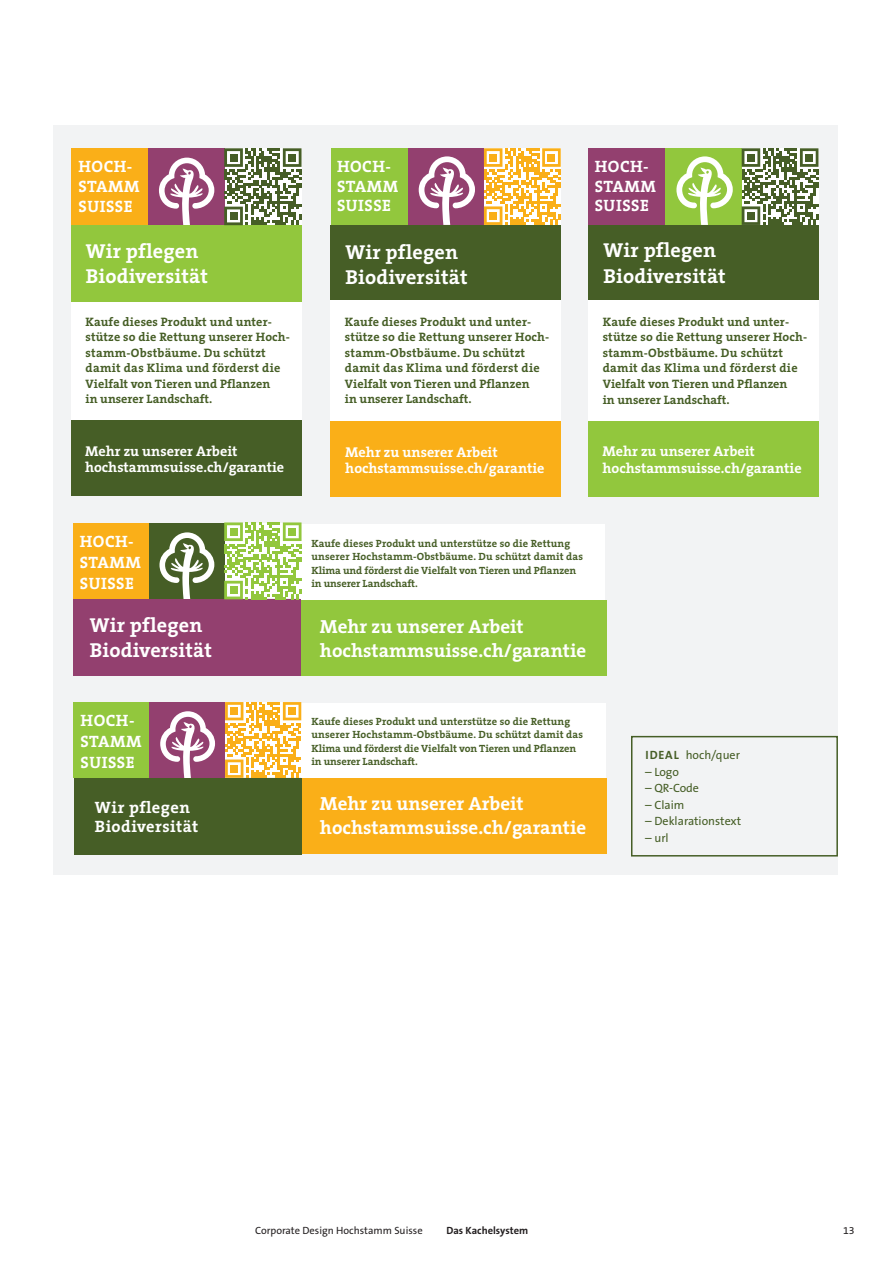
<style>
.page{position:relative;width:893px;height:1263px;background:#fff}
.page>*{position:absolute;margin:0;border:0;box-sizing:border-box;transform-origin:0 0}
.t1{font:700 20.25px/25.3px "The Serif";letter-spacing:.01em;color:#fff}
.t2{font:700 19.05px/24px "The Serif";color:#fff}
.t3{font:700 16.5px/19.6px "The Serif";letter-spacing:.03em;color:#fff}
.t4{font:700 14.25px/16.5px "The Serif";color:#fff}
.t5{font:700 12.3px/15.6px "The Serif";letter-spacing:.01em;color:#465e26}
.t6{font:12px "The Sans B W5 Plain";color:#465e26}
.t7{font:700 10.5px/13.5px "The Serif";letter-spacing:.01em;color:#465e26}
.t8{font:10.5px "The Sans B W5 Plain";color:#231f20}
.KOPFZEILE{font:700 10.5px "The Sans B W7";color:#231f20}
.s1{font-family:"The Sans B W7";font-weight:700}
</style>
<div class="page">
<div style="left:53px;top:125px;width:785px;height:750px;background:#f2f3f4"></div>
<div style="left:149px;top:523px;width:76px;height:76px;background:#465e26"></div>
<svg style="left:159px;top:532px;width:55px;height:67px"></svg>
<div style="left:73px;top:523px;width:76px;height:76px;background:#faaf18"></div>
<div style="left:300px;top:524px;width:305px;height:151px;background:#fff"></div>
<div style="left:301px;top:599px;width:305px;height:76px;background:#92c73d"></div>
<div style="left:73px;top:599px;width:228px;height:76px;background:#93406f"></div>
<div style="left:149px;top:702px;width:76px;height:76px;background:#93406f"></div>
<svg style="left:160px;top:711px;width:55px;height:67px"></svg>
<div style="left:74px;top:702px;width:75px;height:76px;background:#92c73d"></div>
<div style="left:301px;top:703px;width:305px;height:151px;background:#fff"></div>
<div style="left:301px;top:778px;width:306px;height:76px;background:#faaf18"></div>
<div style="left:74px;top:778px;width:227px;height:76px;background:#465e26"></div>
<div style="left:148px;top:148px;width:77px;height:77px;background:#93406f"></div>
<svg style="left:159px;top:158px;width:55px;height:67px"></svg>
<div style="left:71px;top:148px;width:77px;height:77px;background:#faaf18"></div>
<div style="left:71px;top:225px;width:231px;height:77px;background:#92c73d"></div>
<div style="left:71px;top:420px;width:231px;height:76px;background:#465e26"></div>
<div style="left:71px;top:302px;width:230px;height:118px;background:#fff"></div>
<div style="left:665px;top:148px;width:77px;height:77px;background:#92c73d"></div>
<svg style="left:676px;top:156px;width:57px;height:69px"></svg>
<div style="left:588px;top:148px;width:77px;height:77px;background:#93406f"></div>
<div style="left:588px;top:225px;width:230px;height:75px;background:#465e26"></div>
<div style="left:588px;top:300px;width:230px;height:121px;background:#fff"></div>
<div style="left:588px;top:421px;width:230px;height:75px;background:#92c73d"></div>
<div style="left:631px;top:736px;width:207px;height:120px;border:2px solid #465e26"></div>
<div style="left:407px;top:148px;width:77px;height:77px;background:#93406f"></div>
<svg style="left:419px;top:156px;width:56px;height:69px"></svg>
<div style="left:331px;top:148px;width:76px;height:77px;background:#92c73d"></div>
<div style="left:331px;top:225px;width:230px;height:75px;background:#465e26"></div>
<div style="left:330px;top:300px;width:230px;height:121px;background:#fff"></div>
<div style="left:331px;top:421px;width:230px;height:75px;background:#faaf18"></div>
<svg style="left:224px;top:148px;width:78px;height:77px"></svg>
<div style="left:230px;top:154px;width:8px;height:8px;background:#465e26"></div>
<div style="left:288px;top:154px;width:8px;height:8px;background:#465e26"></div>
<div style="left:230px;top:212px;width:8px;height:8px;background:#465e26"></div>
<svg style="left:484px;top:148px;width:77px;height:77px"></svg>
<div style="left:489px;top:154px;width:8px;height:8px;background:#faaf18"></div>
<div style="left:547px;top:154px;width:8px;height:8px;background:#faaf18"></div>
<div style="left:489px;top:212px;width:8px;height:8px;background:#faaf18"></div>
<svg style="left:742px;top:148px;width:76px;height:77px"></svg>
<div style="left:747px;top:154px;width:8px;height:8px;background:#465e26"></div>
<div style="left:805px;top:154px;width:8px;height:8px;background:#465e26"></div>
<div style="left:747px;top:212px;width:8px;height:8px;background:#465e26"></div>
<svg style="left:224px;top:522px;width:78px;height:77px"></svg>
<div style="left:230px;top:528px;width:8px;height:8px;background:#92c73d"></div>
<div style="left:288px;top:528px;width:8px;height:8px;background:#92c73d"></div>
<div style="left:230px;top:586px;width:8px;height:8px;background:#92c73d"></div>
<svg style="left:225px;top:702px;width:76px;height:76px"></svg>
<div style="left:230px;top:707px;width:8px;height:8px;background:#faaf18"></div>
<div style="left:288px;top:707px;width:8px;height:8px;background:#faaf18"></div>
<div style="left:230px;top:765px;width:8px;height:7px;background:#faaf18"></div>
<h3 class="t3" style="left:78px;top:156px;width:63px">HOCH-<br>STAMM<br>SUISSE</h3>
<h1 class="t1" style="left:86px;top:237px;width:124px">Wir pflegen<br>Biodiversität</h1>
<p class="t5" style="left:86px;top:314px;width:206px">Kaufe dieses Produkt und unter&shy;stütze so die Rettung unserer Hoch&shy;stamm-Obstbäume. Du schützt damit das Klima und förderst die<br>Vielfalt von Tieren und Pflanzen<br>in unserer Landschaft.</p>
<p class="t4" style="left:85px;top:442px;width:201px">Mehr zu unserer Arbeit hochstammsuisse.ch/garantie</p>
<h3 class="t3" style="left:337px;top:156px;width:63px">HOCH-<br>STAMM<br>SUISSE</h3>
<h1 class="t1" style="left:345px;top:239px;width:124px">Wir pflegen<br>Biodiversität</h1>
<p class="t5" style="left:345px;top:314px;width:206px">Kaufe dieses Produkt und unter&shy;stütze so die Rettung unserer Hoch&shy;stamm-Obstbäume. Du schützt damit das Klima und förderst die<br>Vielfalt von Tieren und Pflanzen<br>in unserer Landschaft.</p>
<p class="t5" style="left:603px;top:314px;width:206px">Kaufe dieses Produkt und unter&shy;stütze so die Rettung unserer Hoch&shy;stamm-Obstbäume. Du schützt damit das Klima und förderst die<br>Vielfalt von Tieren und Pflanzen<br>in unserer Landschaft.</p>
<h3 class="t3" style="left:595px;top:156px;width:63px">HOCH-<br>STAMM<br>SUISSE</h3>
<h1 class="t1" style="left:603px;top:237px;width:124px">Wir pflegen<br>Biodiversität</h1>
<p class="t4" style="left:345px;top:443px;width:201px">Mehr zu unserer Arbeit hochstammsuisse.ch/garantie</p>
<p class="t4" style="left:602px;top:443px;width:201px">Mehr zu unserer Arbeit hochstammsuisse.ch/garantie</p>
<h3 class="t3" style="left:80px;top:531px;width:63px;line-height:21px">HOCH-<br>STAMM<br>SUISSE</h3>
<h1 class="t1" style="left:90px;top:612px;width:124px">Wir pflegen<br>Biodiversität</h1>
<h2 class="t2" style="left:320px;top:614px;width:268px">Mehr zu unserer Arbeit hochstammsuisse.ch/garantie</h2>
<p class="t7" style="left:311px;top:536px;width:273px">Kaufe dieses Produkt und unterstütze so die Rettung unserer Hochstamm-Obstbäume. Du schützt damit das Klima und förderst die Vielfalt von Tieren und Pflanzen in unserer Landschaft.</p>
<h3 class="t3" style="left:81px;top:709px;width:63px;line-height:21px">HOCH-<br>STAMM<br>SUISSE</h3>
<h3 class="t3" style="left:95px;top:797px;width:105px">Wir pflegen<br>Biodiversität</h3>
<p class="t7" style="left:311px;top:714px;width:273px">Kaufe dieses Produkt und unterstütze so die Rettung unserer Hochstamm-Obstbäume. Du schützt damit das Klima und förderst die Vielfalt von Tieren und Pflanzen in unserer Landschaft.</p>
<h2 class="t2" style="left:320px;top:791px;width:268px">Mehr zu unserer Arbeit hochstammsuisse.ch/garantie</h2>
<p class="t6" style="left:645px;top:747px;width:96px"><span class="s1">IDEAL</span> hoch/quer</p>
<p class="t6" style="left:645px;top:764px;width:35px">– Logo</p>
<p class="t6" style="left:645px;top:780px;width:55px">– QR-Code</p>
<p class="t6" style="left:645px;top:797px;width:41px">– Claim</p>
<p class="t6" style="left:645px;top:813px;width:98px">– Deklarationstext</p>
<p class="t6" style="left:645px;top:830px;width:25px">– url</p>
<p class="t8" style="left:255px;top:1223px;width:169px">Corporate Design Hochstamm Suisse</p>
<p class="KOPFZEILE" style="left:446px;top:1223px;width:83px">Das Kachelsystem</p>
<p class="t8" style="left:843px;top:1223px;width:13px">13</p>
</div>
